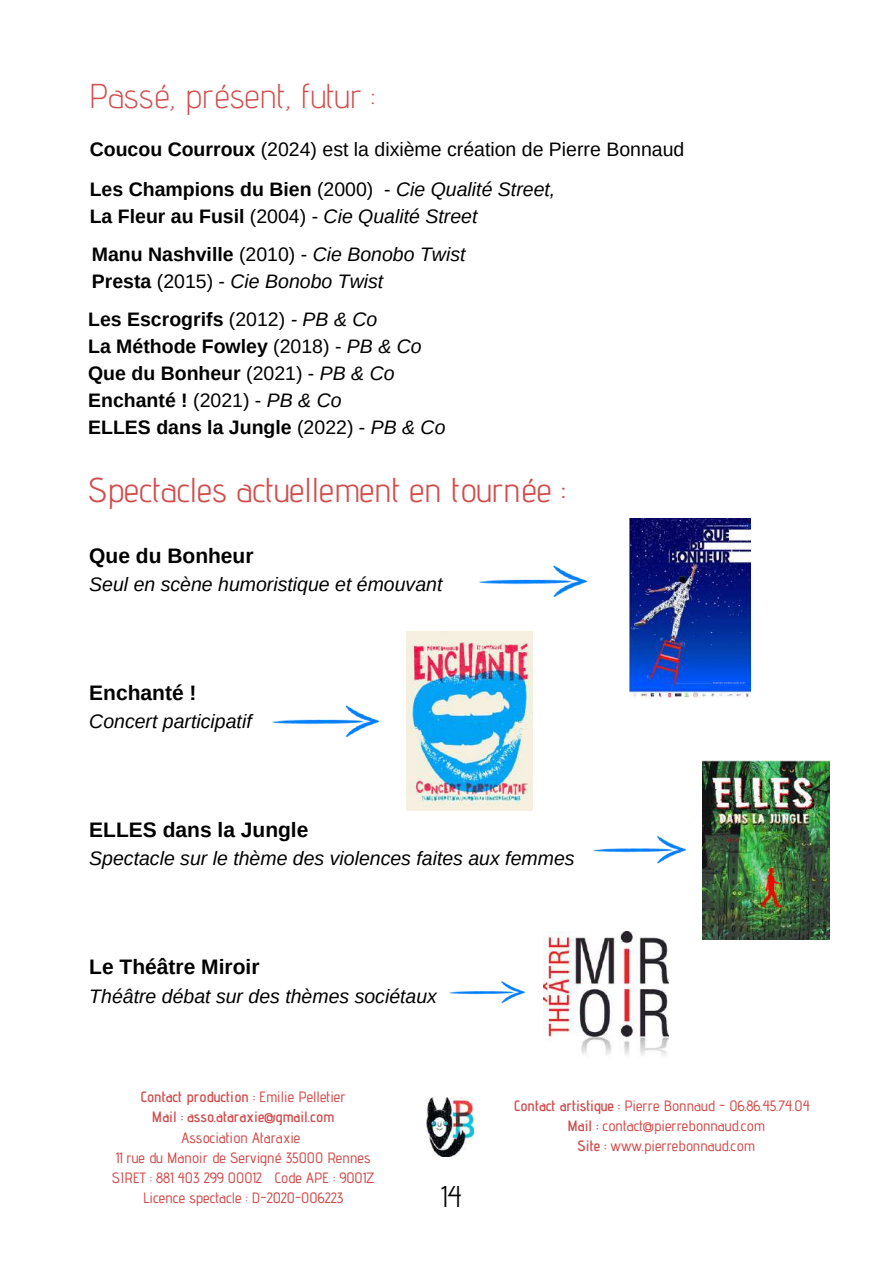
<style>
.page{position:relative;width:893px;height:1264px;background:#fff}
.page>*{position:absolute;margin:0;border:0;box-sizing:border-box;transform-origin:0 0}
.t1{font:34.5px "Advent Pro";color:#d14c4c}
.t2{font:300 34.5px "Advent Pro";color:#d14c4c}
.t3{font:30px "Advent Pro";color:#000}
.t4{font:700 21px "Arimo";color:#000}
.t5{font:italic 19.5px/27px "Arimo";color:#000}
.t6{font:700 19.5px/27px "Arimo";color:#000}
.t7{font:19.5px "Arimo";color:#000}
.t8{font:500 15px/20.2px "Advent Pro";color:#d14c4c;text-align:center}
.t9{font:600 15px/20.2px "Advent Pro";color:#d14c4c;text-align:center}
.s1{font-weight:700}
.s2{font-weight:700;font-style:normal}
.s3{font-style:normal}
.s4{font-weight:400}
.s5{font-weight:400;font-style:italic}
.s6{font-weight:500}
.s7{font-weight:600}
</style>
<div class="page">
<img style="left:426px;top:1097px;width:47px;height:59px">
<img style="left:543px;top:931px;width:125px;height:125px">
<img style="left:702px;top:760px;width:127px;height:179px">
<img style="left:629px;top:518px;width:121px;height:179px">
<img style="left:406px;top:631px;width:126px;height:179px">
<img style="left:450px;top:981px;width:74px;height:23px">
<img style="left:479px;top:565px;width:107px;height:32px">
<img style="left:272px;top:705px;width:107px;height:32px">
<img style="left:593px;top:836px;width:92px;height:28px">
<h1 class="t2" style="left:89px;top:75px;width:287px">Passé, présent, futur :</h1>
<p class="t7" style="left:90px;top:139px;width:596px"><span class="s1">Coucou Courroux</span> (2024) est la dixième création de Pierre Bonnaud</p>
<p class="t5" style="left:90px;top:176px;width:467px"><span class="s2">Les Champions du Bien</span> <span class="s3">(2000) -</span> Cie Qualité Street,<br><span class="s2">La Fleur au Fusil</span> <span class="s3">(2004) -</span> Cie Qualité Street</p>
<p class="t5" style="left:92px;top:241px;width:375px"><span class="s2">Manu Nashville</span> <span class="s3">(2010) -</span> Cie Bonobo Twist<br><span class="s2">Presta</span> <span class="s3">(2015) -</span> Cie Bonobo Twist</p>
<p class="t6" style="left:88px;top:305px;width:359px">Les Escrogrifs <span class="s4">(2012)</span> <span class="s5">- PB &amp; Co<br></span>La Méthode Fowley <span class="s4">(2018) -</span> <span class="s5">PB &amp; Co<br></span>Que du Bonheur <span class="s4">(2021) -</span> <span class="s5">PB &amp; Co<br></span>Enchanté ! <span class="s4">(2021) -</span> <span class="s5">PB &amp; Co<br></span>ELLES dans la Jungle <span class="s4">(2022) -</span> <span class="s5">PB &amp; Co</span></p>
<h1 class="t1" style="left:88px;top:469px;width:478px">Spectacles actuellement en tournée :</h1>
<p class="t4" style="left:89px;top:543px;width:166px">Que du Bonheur</p>
<p class="t5" style="left:89px;top:570px;width:354px">Seul en scène humoristique et émouvant</p>
<p class="t4" style="left:89px;top:681px;width:109px">Enchanté !</p>
<p class="t5" style="left:89px;top:707px;width:164px">Concert participatif</p>
<p class="t4" style="left:89px;top:818px;width:221px">ELLES dans la Jungle</p>
<p class="t5" style="left:89px;top:845px;width:487px">Spectacle sur le thème des violences faites aux femmes</p>
<p class="t4" style="left:89px;top:955px;width:172px">Le Théâtre Miroir</p>
<p class="t5" style="left:89px;top:982px;width:349px">Théâtre débat sur des thèmes sociétaux</p>
<p class="t9" style="left:140px;top:1086px;width:207px">Contact production : <span class="s6">Emilie Pelletier<br></span>Mail : asso.ataraxie@gmail.com</p>
<p class="t8" style="left:112px;top:1126px;width:264px">Association Ataraxie<br>11 rue du Manoir de Servigné 35000 Rennes SIRET : 881 403 299 00012 Code APE : 9001Z Licence spectacle : D-2020-006223</p>
<h2 class="t3" style="left:441px;top:1178px;width:23px">14</h2>
<p class="t8" style="left:514px;top:1095px;width:298px"><span class="s7">Contact artistique :</span> Pierre Bonnaud - 06.86.45.74.04<br><span class="s7">Mail :</span> contact@pierrebonnaud.com<br><span class="s7">Site :</span> www.pierrebonnaud.com</p>
</div>
